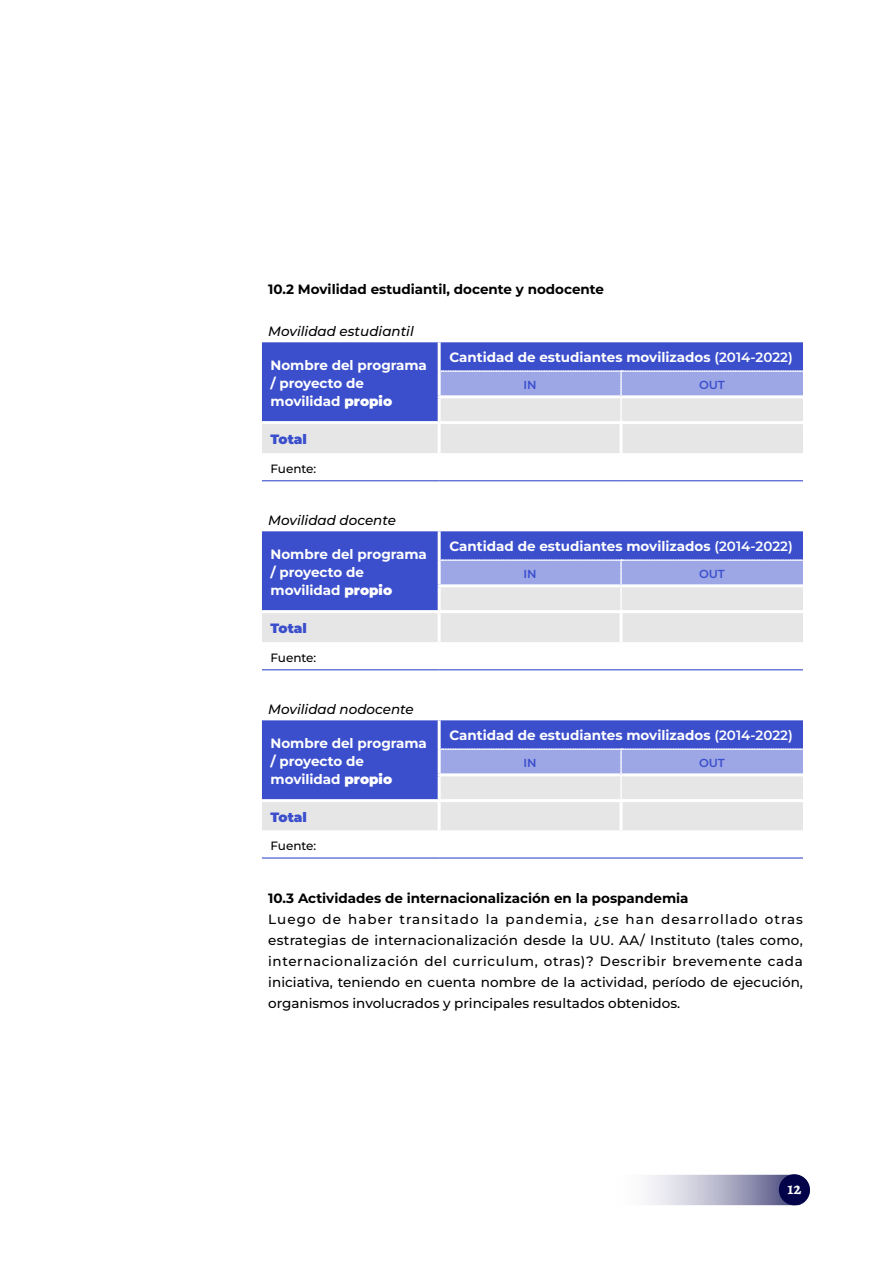
<style>
.page{position:relative;width:893px;height:1263px;background:#fff}
.page>*{position:absolute;margin:0;border:0;box-sizing:border-box;transform-origin:0 0}
.t1{font:700 16.5px "Alegreya";color:#fff}
.t2{font:500 13.5px/21px "Montserrat";color:#000;text-align:justify}
.t3{font:700 13.5px/18px "Montserrat";color:#fff}
.t4{font:700 13.5px "Montserrat";color:#000}
.t5{font:italic 500 13.5px "Montserrat";color:#000}
.t6{font:900 13.5px "Montserrat";color:#3b4fcc}
.t7{font:500 12px "Montserrat";color:#000}
.t8{font:600 11.7px "Montserrat";color:#3b4fcc}
.s1{font-weight:900}
.s2{font-weight:600}
</style>
<div class="page">
<img style="left:648px;top:1175px;width:162px;height:30px">
<div style="left:779px;top:1174px;width:31px;height:31px;background:#03034a;border-radius:50%"></div>
<hr style="left:262px;top:480px;width:177px;height:1px;background:#3b4fcc">
<hr style="left:439px;top:480px;width:182px;height:1px;background:#3b4fcc">
<hr style="left:621px;top:480px;width:182px;height:1px;background:#3b4fcc">
<svg style="left:262px;top:342px;width:541px;height:111px;background:#98a2dd"></svg>
<hr style="left:262px;top:669px;width:177px;height:1px;background:#3b4fcc">
<hr style="left:439px;top:669px;width:182px;height:1px;background:#3b4fcc">
<hr style="left:621px;top:669px;width:182px;height:1px;background:#3b4fcc">
<svg style="left:262px;top:531px;width:541px;height:111px;background:#98a2dd"></svg>
<hr style="left:262px;top:857px;width:177px;height:1px;background:#3b4fcc">
<hr style="left:439px;top:857px;width:182px;height:1px;background:#3b4fcc">
<hr style="left:621px;top:857px;width:182px;height:1px;background:#3b4fcc">
<svg style="left:262px;top:720px;width:541px;height:110px;background:#98a1dd"></svg>
<p class="t4" style="left:268px;top:279px;width:337px">10.2 Movilidad estudiantil, docente y nodocente</p>
<p class="t5" style="left:268px;top:322px;width:147px">Movilidad estudiantil</p>
<p class="t3" style="left:270px;top:355px;width:158px">Nombre del programa / proyecto de movilidad <span class="s1">propio</span></p>
<p class="t3" style="left:449px;top:348px;width:345px">Cantidad de estudiantes movilizados <span class="s2">(2014-2022)</span></p>
<p class="t8" style="left:524px;top:376px;width:15px">IN</p>
<p class="t8" style="left:699px;top:376px;width:27px">OUT</p>
<p class="t6" style="left:270px;top:429px;width:38px">Total</p>
<p class="t7" style="left:270px;top:460px;width:47px">Fuente:</p>
<p class="t5" style="left:268px;top:511px;width:129px">Movilidad docente</p>
<p class="t3" style="left:270px;top:544px;width:158px">Nombre del programa / proyecto de movilidad <span class="s1">propio</span></p>
<p class="t6" style="left:270px;top:618px;width:38px">Total</p>
<p class="t7" style="left:270px;top:649px;width:47px">Fuente:</p>
<p class="t5" style="left:268px;top:700px;width:147px">Movilidad nodocente</p>
<p class="t3" style="left:270px;top:733px;width:158px">Nombre del programa / proyecto de movilidad <span class="s1">propio</span></p>
<p class="t6" style="left:270px;top:807px;width:38px">Total</p>
<p class="t7" style="left:270px;top:837px;width:47px">Fuente:</p>
<p class="t3" style="left:449px;top:537px;width:345px">Cantidad de estudiantes movilizados <span class="s2">(2014-2022)</span></p>
<p class="t8" style="left:524px;top:565px;width:15px">IN</p>
<p class="t8" style="left:699px;top:565px;width:27px">OUT</p>
<p class="t3" style="left:449px;top:726px;width:345px">Cantidad de estudiantes movilizados <span class="s2">(2014-2022)</span></p>
<p class="t8" style="left:524px;top:754px;width:15px">IN</p>
<p class="t8" style="left:699px;top:754px;width:27px">OUT</p>
<p class="t4" style="left:268px;top:888px;width:422px">10.3 Actividades de internacionalización en la pospandemia</p>
<p class="t2" style="left:268px;top:908px;width:536px">Luego de haber transitado la pandemia, ¿se han desarrollado otras estrategias de internacionalización desde la UU. AA/ Instituto (tales como, internacionalización del curriculum, otras)? Describir brevemente cada iniciativa, teniendo en cuenta nombre de la actividad, período de ejecución, organismos involucrados y principales resultados obtenidos.</p>
<p class="t1" style="left:787px;top:1177px;width:15px">12</p>
</div>
